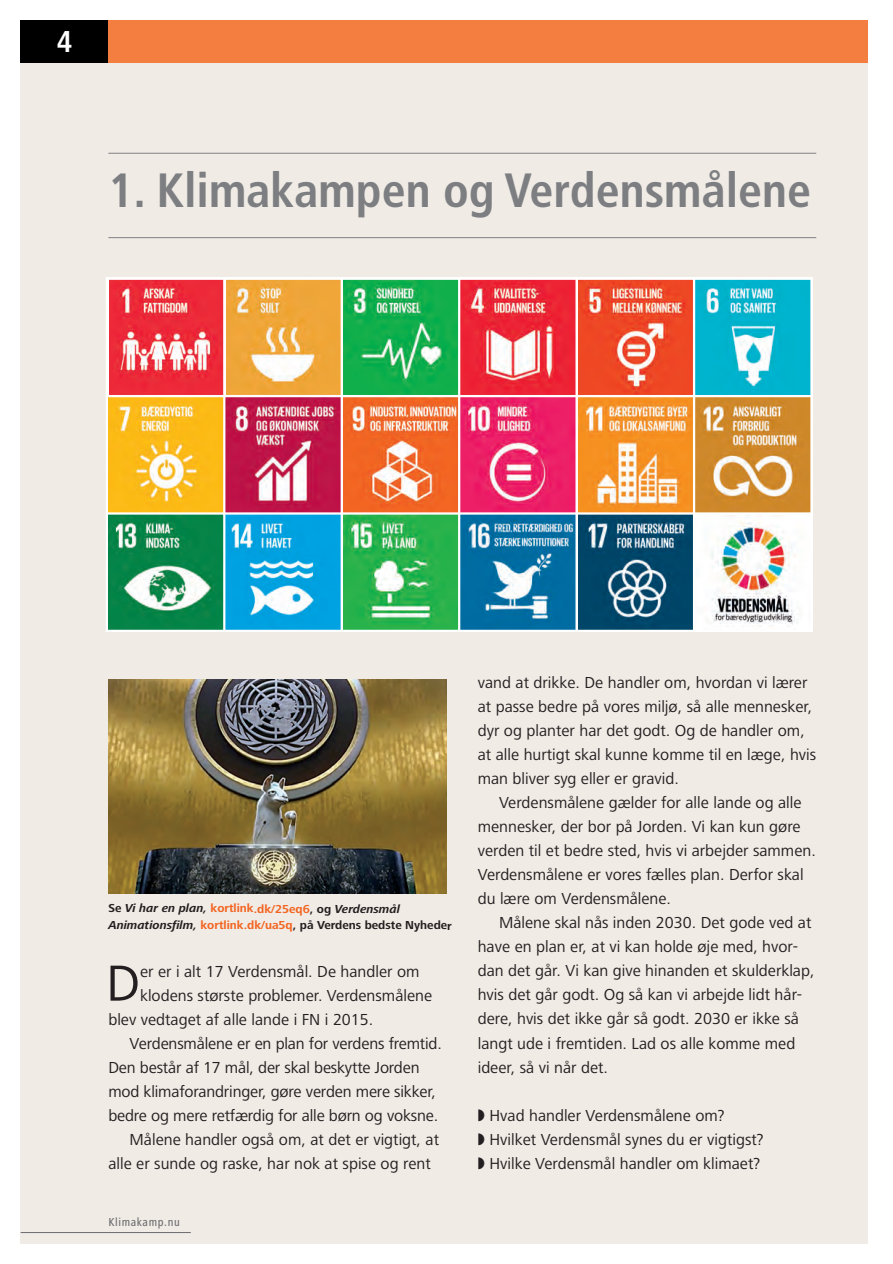
<style>
.page{position:relative;width:893px;height:1264px;background:#fff}
.page>*{position:absolute;margin:0;border:0;box-sizing:border-box;transform-origin:0 0}
.t1{font:52.5px "Frutiger Next LT";color:#231f20}
.t2{font:700 condensed 48px "Frutiger LT Std";color:#7c7e81}
.t3{font:700 condensed 30px "Frutiger LT Std";color:#fff}
.t4{font:16.5px/24px "Frutiger Next LT";color:#231f20}
.t5{font:italic 700 12px/17px "Frutiger Next LT";color:#231f20}
.t6{font:500 condensed 12px "Frutiger Next LT";letter-spacing:.05em;color:#6c6d70}
.s1{font-style:normal}
.s2{font-style:normal;color:#f36421}
</style>
<div class="page">
<div style="left:21px;top:55px;width:846px;height:1188px;background:#f0ebe5"></div>
<div style="left:21px;top:20px;width:846px;height:43px;background:#f47e3f"></div>
<div style="left:21px;top:20px;width:87px;height:43px;background:#000"></div>
<hr style="left:21px;top:1231px;width:170px;height:1px;background:#6b6b6e">
<hr style="left:108px;top:237px;width:708px;height:1px;background:#808285">
<hr style="left:108px;top:153px;width:708px;height:1px;background:#808285">
<img style="left:108px;top:679px;width:339px;height:214px">
<img style="left:108px;top:280px;width:115px;height:115px">
<img style="left:226px;top:280px;width:114px;height:115px">
<img style="left:343px;top:280px;width:115px;height:115px">
<svg style="left:460px;top:280px;width:115px;height:115px;background:#ee505c"></svg>
<img style="left:578px;top:280px;width:114px;height:115px">
<svg style="left:695px;top:280px;width:115px;height:115px;background:#24bcd3"></svg>
<svg style="left:108px;top:397px;width:115px;height:115px;background:#fbc134"></svg>
<svg style="left:225px;top:397px;width:115px;height:115px;background:#c9436a"></svg>
<svg style="left:343px;top:397px;width:115px;height:115px;background:#f17f4a"></svg>
<svg style="left:460px;top:397px;width:115px;height:115px;background:#ec3a77"></svg>
<svg style="left:577px;top:397px;width:115px;height:115px;background:#f5a854"></svg>
<svg style="left:695px;top:397px;width:115px;height:115px;background:#d59b4e"></svg>
<svg style="left:108px;top:514px;width:115px;height:115px;background:#369a6a"></svg>
<svg style="left:225px;top:514px;width:115px;height:115px;background:#2bb0e4"></svg>
<svg style="left:343px;top:514px;width:115px;height:115px;background:#45bb64"></svg>
<svg style="left:460px;top:514px;width:115px;height:115px;background:#2f86b1"></svg>
<svg style="left:577px;top:514px;width:115px;height:115px;background:#28617f"></svg>
<img style="left:695px;top:514px;width:115px;height:115px">
<hr style="left:106px;top:277px;width:2px;height:355px;background:#fff">
<hr style="left:223px;top:277px;width:2px;height:355px;background:#fff">
<hr style="left:340px;top:277px;width:3px;height:355px;background:#fff">
<hr style="left:458px;top:277px;width:2px;height:355px;background:#fff">
<hr style="left:575px;top:277px;width:2px;height:355px;background:#fff">
<hr style="left:692px;top:277px;width:3px;height:355px;background:#fff">
<hr style="left:810px;top:277px;width:2px;height:355px;background:#fff">
<hr style="left:106px;top:277px;width:706px;height:3px;background:#fff">
<hr style="left:106px;top:395px;width:706px;height:2px;background:#fff">
<hr style="left:106px;top:512px;width:706px;height:2px;background:#fff">
<hr style="left:106px;top:629px;width:706px;height:3px;background:#fff">
<h3 class="t3" style="left:57px;top:29px;width:17px">4</h3>
<h2 class="t2" style="left:108px;top:171px;width:704px">1. Klimakampen og Verdensmålene</h2>
<p class="t5" style="left:108px;top:900px;width:345px"><span class="s1">Se</span> Vi har en plan, <span class="s2">kortlink.dk/25eq6</span><span class="s1">, og</span> Verdensmål<br>Animationsfilm, <span class="s2">kortlink.dk/ua5q</span><span class="s1">, på Verdens bedste Nyheder</span></p>
<h1 class="t1" style="left:106px;top:962px;width:36px">D</h1>
<p class="t4" style="left:140px;top:960px;width:281px">er er i alt 17 Verdensmål. De handler om</p>
<p class="t4" style="left:140px;top:984px;width:293px">klodens største problemer. Verdensmålene</p>
<p class="t4" style="left:108px;top:1008px;width:266px">blev vedtaget af alle lande i FN i 2015.</p>
<p class="t4" style="left:130px;top:1032px;width:314px">Verdensmålene er en plan for verdens fremtid.</p>
<p class="t4" style="left:108px;top:1056px;width:313px">Den består af 17 mål, der skal beskytte Jorden</p>
<p class="t4" style="left:108px;top:1080px;width:329px">mod klimaforandringer, gøre verden mere sikker,</p>
<p class="t4" style="left:108px;top:1104px;width:331px">bedre og mere retfærdig for alle børn og voksne.</p>
<p class="t4" style="left:130px;top:1128px;width:311px">Målene handler også om, at det er vigtigt, at</p>
<p class="t4" style="left:108px;top:1152px;width:324px">alle er sunde og raske, har nok at spise og rent</p>
<p class="t6" style="left:108px;top:1216px;width:73px">Klimakamp.nu</p>
<p class="t4" style="left:477px;top:672px;width:340px">vand at drikke. De handler om, hvordan vi lærer at passe bedre på vores miljø, så alle mennesker, dyr og planter har det godt. Og de handler om, at alle hurtigt skal kunne komme til en læge, hvis man bliver syg eller er gravid.</p>
<p class="t4" style="left:477px;top:792px;width:339px;text-indent:21px">Verdensmålene gælder for alle lande og alle mennesker, der bor på Jorden. Vi kan kun gøre verden til et bedre sted, hvis vi arbejder sammen.<br>Verdensmålene er vores fælles plan. Derfor skal du lære om Verdensmålene.</p>
<p class="t4" style="left:477px;top:912px;width:338px;text-indent:21px">Målene skal nås inden 2030. Det gode ved at have en plan er, at vi kan holde øje med, hvor&shy;dan det går. Vi kan give hinanden et skulderklap, hvis det går godt. Og så kan vi arbejde lidt hår&shy;dere, hvis det ikke går så godt. 2030 er ikke så langt ude i fremtiden. Lad os alle komme med ideer, så vi når det.</p>
<p class="t4" style="left:477px;top:1104px;width:287px">◗ Hvad handler Verdensmålene om?<br>◗ Hvilket Verdensmål synes du er vigtigst? ◗ Hvilke Verdensmål handler om klimaet?</p>
</div>
